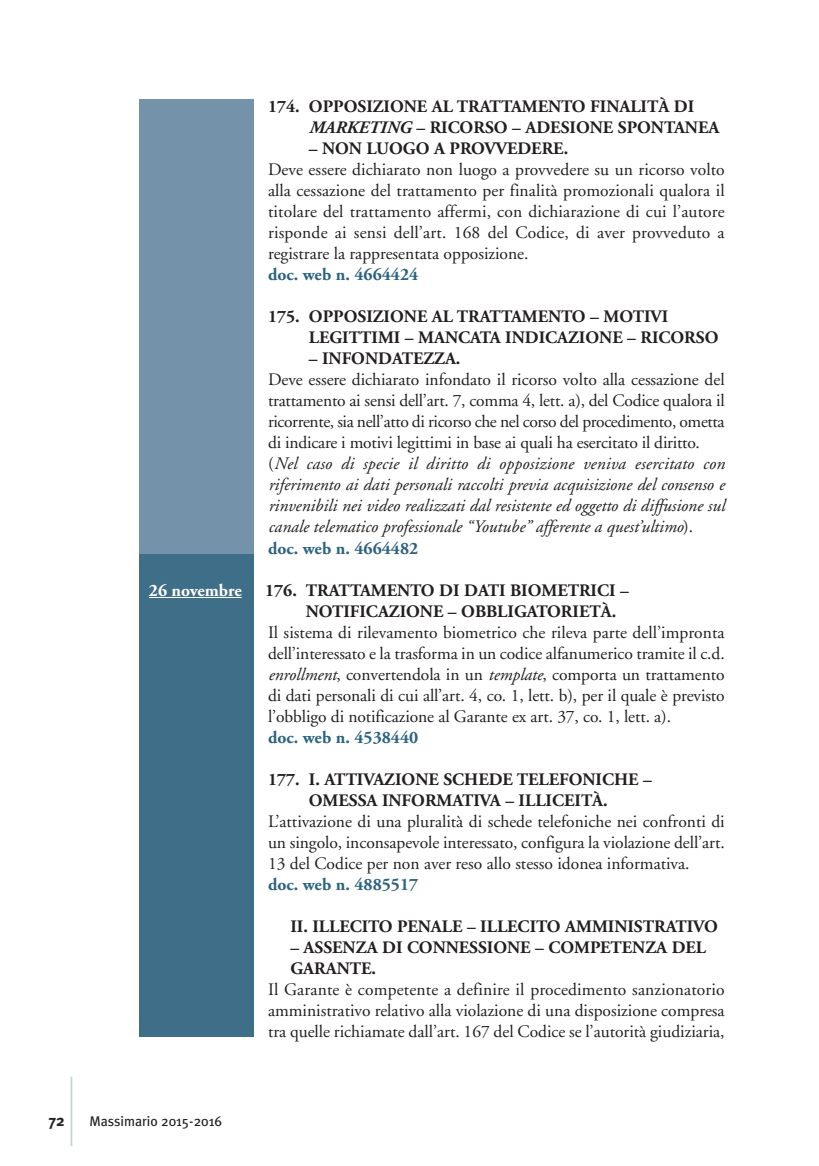
<style>
.page{position:relative;width:819px;height:1166px;background:#fff}
.page>*{position:absolute;margin:0;border:0;box-sizing:border-box;transform-origin:0 0}
.t1{font:17.5px/21px "Adobe Garamond";letter-spacing:-.005em;color:#231f20;text-align:justify}
.t2{font:700 17.5px/21px "Adobe Garamond";color:#231f20}
.t3{font:700 17.5px "Adobe Garamond";color:#2d637f}
.t4{font:700 17.5px "Adobe Garamond";color:#fff}
.t5{font:700 15.75px "Meta Plus";color:#231f20}
.t6{font:14px "Meta Plus";color:#231f20}
.s1{font-style:italic}
.s2{font-weight:700;color:#2d637f}
</style>
<div class="page">
<div style="left:139px;top:99px;width:114px;height:456px;background:#7492a9"></div>
<div style="left:139px;top:555px;width:114px;height:482px;background:#3f6e89"></div>
<hr style="left:149px;top:597px;width:93px;height:1px;background:#fff">
<hr style="left:71px;top:1076px;width:1px;height:70px;background:#c7d1db">
<p class="t2" style="left:309px;top:97px;width:412px;text-indent:-41px">174. OPPOSIZIONE AL TRATTAMENTO FINALITÀ DI<br><span class="s1">MARKETING</span> – RICORSO – ADESIONE SPONTANEA</p>
<p class="t2" style="left:309px;top:139px;width:261px">– NON LUOGO A PROVVEDERE.</p>
<p class="t1" style="left:268px;top:160px;width:458px">Deve essere dichiarato non luogo a provvedere su un ricorso volto alla cessazione del trattamento per finalità promozionali qualora il titolare del trattamento affermi, con dichiarazione di cui l’autore risponde ai sensi dell’art. 168 del Codice, di aver provveduto a registrare la rappresentata opposizione.</p>
<p class="t3" style="left:268px;top:267px;width:152px">doc. web n. 4664424</p>
<p class="t2" style="left:309px;top:308px;width:411px;text-indent:-41px">175. OPPOSIZIONE AL TRATTAMENTO – MOTIVI<br>LEGITTIMI – MANCATA INDICAZIONE – RICORSO</p>
<p class="t2" style="left:309px;top:350px;width:153px">– INFONDATEZZA.</p>
<p class="t1" style="left:268px;top:371px;width:458px;text-align:left">Deve essere dichiarato infondato il ricorso volto alla cessazione del trattamento ai sensi dell’art. 7, comma 4, lett. a), del Codice qualora il ricorrente, sia nell’atto di ricorso che nel corso del procedimento, ometta di indicare i motivi legittimi in base ai quali ha esercitato il diritto. (<span class="s1">Nel caso di specie il diritto di opposizione veniva esercitato con riferimento ai dati personali raccolti previa acquisizione del consenso e rinvenibili nei video realizzati dal resistente ed oggetto di diffusione sul canale telematico professionale “Youtube” afferente a quest’ultimo</span>). <span class="s2">doc. web n. 4664482</span></p>
<p class="t4" style="left:149px;top:583px;width:94px">26 novembre</p>
<p class="t2" style="left:306px;top:581px;width:325px;text-indent:-41px">176. TRATTAMENTO DI DATI BIOMETRICI –<br>NOTIFICAZIONE – OBBLIGATORIETÀ.</p>
<p class="t1" style="left:268px;top:623px;width:458px">Il sistema di rilevamento biometrico che rileva parte dell’impronta dell’interessato e la trasforma in un codice alfanumerico tramite il c.d. <span class="s1">enrollment</span>, convertendola in un <span class="s1">template</span>, comporta un trattamento di dati personali di cui all’art. 4, co. 1, lett. b), per il quale è previsto l’obbligo di notificazione al Garante ex art. 37, co. 1, lett. a).</p>
<p class="t3" style="left:268px;top:730px;width:152px">doc. web n. 4538440</p>
<p class="t2" style="left:268px;top:770px;width:385px;text-align:center">177. I. ATTIVAZIONE SCHEDE TELEFONICHE –<br>OMESSA INFORMATIVA – ILLICEITÀ.</p>
<p class="t1" style="left:268px;top:812px;width:458px">L’attivazione di una pluralità di schede telefoniche nei confronti di un singolo, inconsapevole interessato, configura la violazione dell’art.<br>13 del Codice per non aver reso allo stesso idonea informativa.</p>
<p class="t3" style="left:268px;top:877px;width:152px">doc. web n. 4885517</p>
<p class="t2" style="left:290px;top:917px;width:429px">II. ILLECITO PENALE – ILLECITO AMMINISTRATIVO</p>
<p class="t2" style="left:290px;top:938px;width:417px">– ASSENZA DI CONNESSIONE – COMPETENZA DEL<br>GARANTE.</p>
<p class="t1" style="left:268px;top:980px;width:458px">Il Garante è competente a definire il procedimento sanzionatorio amministrativo relativo alla violazione di una disposizione compresa tra quelle richiamate dall’art. 167 del Codice se l’autorità giudiziaria,</p>
<p class="t5" style="left:49px;top:1112px;width:17px">72</p>
<p class="t6" style="left:89px;top:1114px;width:134px">Massimario 2015-2016</p>
</div>
